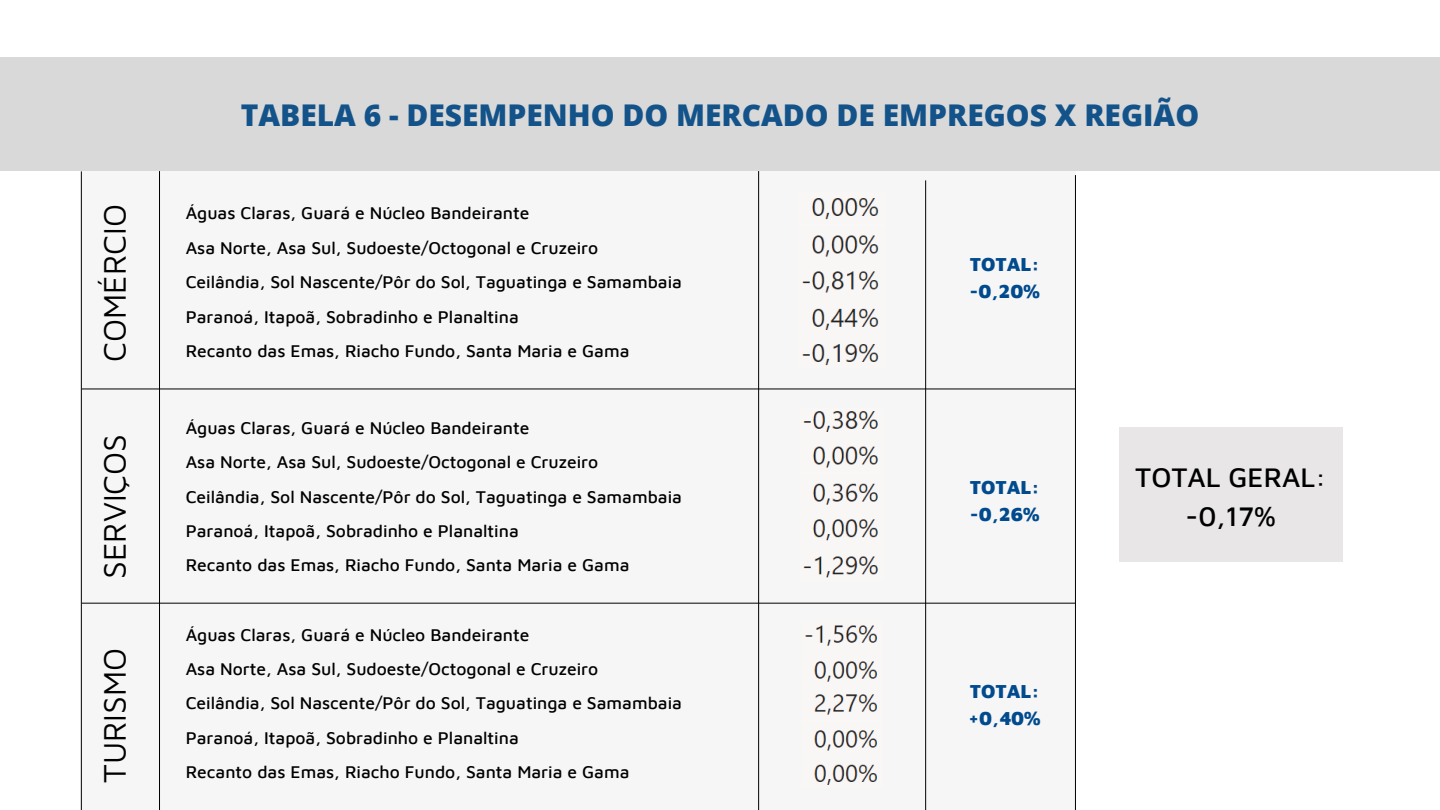
<style>
.page{position:relative;width:1440px;height:810px;background:#fff}
.page>*{position:absolute;margin:0;border:0;box-sizing:border-box;transform-origin:0 0}
.t1{font:32px "Maven Pro";color:#000}
.t2{font:800 30px "Open Sans";color:#13538a}
.t3{font:500 27.6px "Maven Pro";color:#000}
.t4{font:900 19.3px "Maven Pro";color:#004a8d}
.t5{font:500 17.4px "Maven Pro";color:#000}
</style>
<div class="page">
<div style="left:0;top:58px;width:1440px;height:113px;background:#d9d9d9"></div>
<div style="left:82px;top:171px;width:994px;height:639px;background:#f6f6f6"></div>
<hr style="left:82px;top:389px;width:993px;height:1px;background:#000">
<hr style="left:82px;top:603px;width:993px;height:1px;background:#000">
<hr style="left:159px;top:171px;width:1px;height:639px;background:#000">
<hr style="left:758px;top:171px;width:1px;height:639px;background:#000">
<hr style="left:925px;top:180px;width:1px;height:630px;background:#000">
<hr style="left:1075px;top:175px;width:1px;height:635px;background:#000">
<hr style="left:81px;top:171px;width:1px;height:639px;background:#000">
<div style="left:1119px;top:428px;width:223px;height:134px;background:#e8e6e6"></div>
<img style="left:802px;top:198px;width:77px;height:168px">
<img style="left:803px;top:411px;width:75px;height:167px">
<img style="left:805px;top:625px;width:73px;height:160px">
<p class="t1" style="left:95px;top:362px;width:159px;rotate:-90deg">COMÉRCIO</p>
<p class="t1" style="left:95px;top:579px;width:147px;rotate:-90deg">SERVIÇOS</p>
<p class="t1" style="left:95px;top:783px;width:136px;rotate:-90deg">TURISMO</p>
<p class="t2" style="left:241px;top:94px;width:960px">TABELA 6 - DESEMPENHO DO MERCADO DE EMPREGOS X REGIÃO</p>
<p class="t5" style="left:186px;top:203px;width:345px">Águas Claras, Guará e Núcleo Bandeirante</p>
<p class="t5" style="left:186px;top:237px;width:414px">Asa Norte, Asa Sul, Sudoeste/Octogonal e Cruzeiro</p>
<p class="t5" style="left:186px;top:271px;width:498px">Ceilândia, Sol Nascente/Pôr do Sol, Taguatinga e Samambaia</p>
<p class="t5" style="left:186px;top:306px;width:335px">Paranoá, Itapoã, Sobradinho e Planaltina</p>
<p class="t5" style="left:186px;top:340px;width:445px">Recanto das Emas, Riacho Fundo, Santa Maria e Gama</p>
<p class="t5" style="left:186px;top:417px;width:345px">Águas Claras, Guará e Núcleo Bandeirante</p>
<p class="t5" style="left:186px;top:451px;width:414px">Asa Norte, Asa Sul, Sudoeste/Octogonal e Cruzeiro</p>
<p class="t5" style="left:186px;top:486px;width:498px">Ceilândia, Sol Nascente/Pôr do Sol, Taguatinga e Samambaia</p>
<p class="t5" style="left:186px;top:520px;width:335px">Paranoá, Itapoã, Sobradinho e Planaltina</p>
<p class="t5" style="left:186px;top:555px;width:445px">Recanto das Emas, Riacho Fundo, Santa Maria e Gama</p>
<p class="t5" style="left:186px;top:624px;width:345px">Águas Claras, Guará e Núcleo Bandeirante</p>
<p class="t5" style="left:186px;top:658px;width:414px">Asa Norte, Asa Sul, Sudoeste/Octogonal e Cruzeiro</p>
<p class="t5" style="left:186px;top:693px;width:498px">Ceilândia, Sol Nascente/Pôr do Sol, Taguatinga e Samambaia</p>
<p class="t5" style="left:186px;top:727px;width:335px">Paranoá, Itapoã, Sobradinho e Planaltina</p>
<p class="t5" style="left:186px;top:761px;width:445px">Recanto das Emas, Riacho Fundo, Santa Maria e Gama</p>
<p class="t4" style="left:970px;top:253px;width:71px">TOTAL:</p>
<p class="t4" style="left:969px;top:280px;width:72px">-0,20%</p>
<p class="t4" style="left:970px;top:475px;width:71px">TOTAL:</p>
<p class="t4" style="left:970px;top:502px;width:71px">-0,26%</p>
<p class="t4" style="left:970px;top:680px;width:71px">TOTAL:</p>
<p class="t4" style="left:969px;top:707px;width:74px">+0,40%</p>
<p class="t3" style="left:1135px;top:461px;width:192px">TOTAL GERAL:</p>
<p class="t3" style="left:1186px;top:499px;width:92px">-0,17%</p>
</div>
